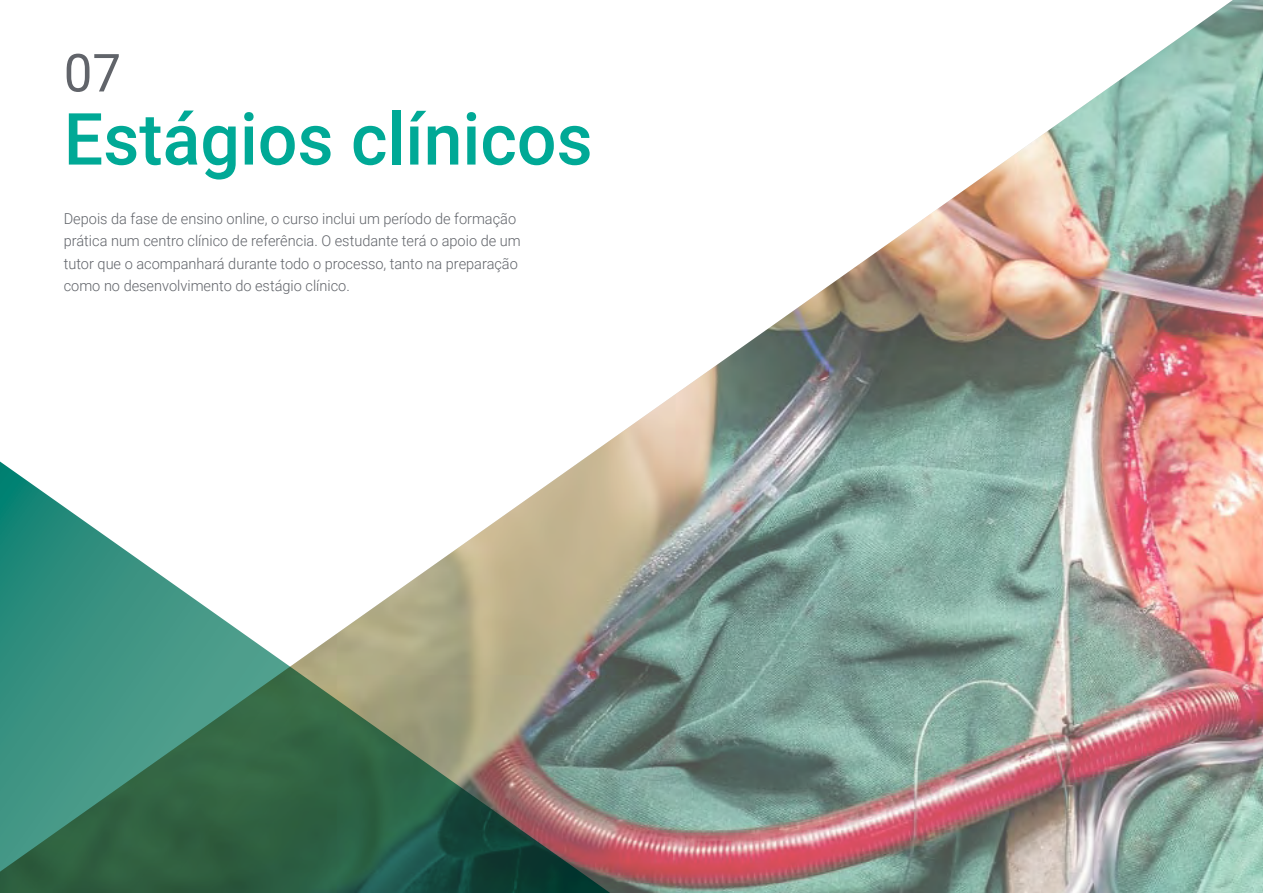
<style>
.page{position:relative;width:1263px;height:893px;background:#fff}
.page>*{position:absolute;margin:0;border:0;box-sizing:border-box;transform-origin:0 0}
.t1{font:500 72px "Roboto";color:#00a996}
.t2{font:52.5px "Roboto";color:#61646a}
.t3{font:300 15px/22.5px "Roboto";color:#61646a}
</style>
<div class="page">
<img style="left:602px;top:0;width:661px;height:893px">
<svg style="left:0;top:446px;width:640px;height:447px"></svg>
<h2 class="t2" style="left:64px;top:36px;width:59px">07</h2>
<h1 class="t1" style="left:64px;top:89px;width:530px">Estágios clínicos</h1>
<p class="t3" style="left:64px;top:207px;width:458px">Depois da fase de ensino online, o curso inclui um período de formação prática num centro clínico de referência. O estudante terá o apoio de um tutor que o acompanhará durante todo o processo, tanto na preparação como no desenvolvimento do estágio clínico.</p>
</div>
